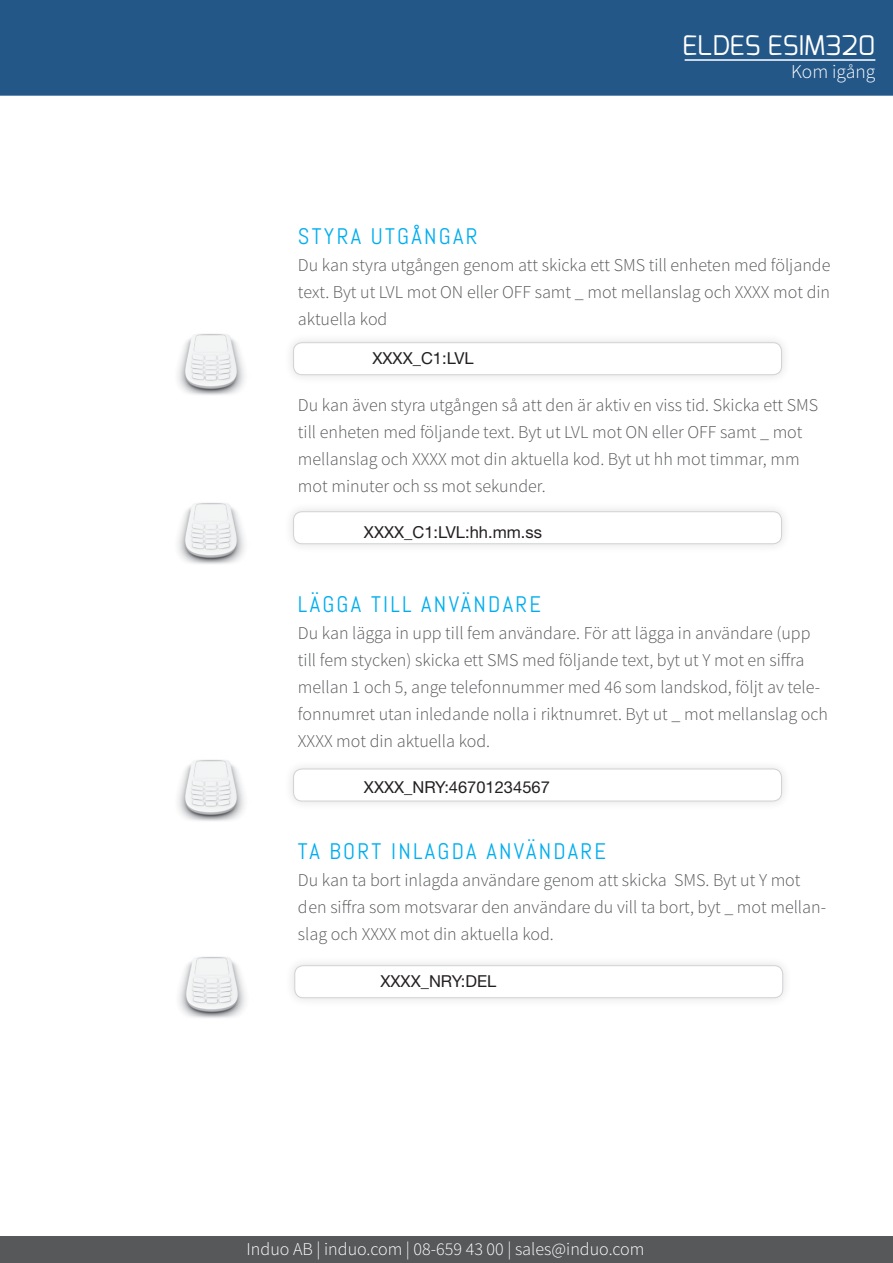
<style>
.page{position:relative;width:893px;height:1263px;background:#fff}
.page>*{position:absolute;margin:0;border:0;box-sizing:border-box;transform-origin:0 0}
.t1{font:27px "Exo";color:#fff}
.t2{font:22.5px "Abel";letter-spacing:.1em;color:#00aeef}
.t3{font:300 19.5px "Source Sans Pro";color:#fff}
.t4{font:300 18px/27px "Source Sans Pro";color:#57585a}
.t5{font:300 18px "Source Sans Pro";color:#fff}
.t6{font:16.5px "Helvetica Neue LT Std";color:#231f20}
</style>
<div class="page">
<div style="left:0;top:0;width:893px;height:96px;background:#235788"></div>
<div style="left:0;top:1236px;width:893px;height:27px;background:#57585a"></div>
<hr style="left:685px;top:59px;width:190px;height:2px;background:#fff">
<div style="left:283px;top:759px;width:508px;height:52px;background:#231f20;opacity:.14"></div>
<div style="left:294px;top:769px;width:487px;height:32px;background:#fff;border-radius:9px"></div>
<div style="left:293px;top:769px;width:489px;height:32px;border:1px solid #d1d2d4;border-radius:9px"></div>
<img style="left:177px;top:760px;width:68px;height:61px">
<div style="left:285px;top:955px;width:508px;height:53px;background:#fafafa"></div>
<div style="left:295px;top:966px;width:488px;height:32px;background:#fff;border-radius:9px"></div>
<div style="left:294px;top:965px;width:489px;height:33px;border:1px solid #d1d2d4;border-radius:9px"></div>
<img style="left:178px;top:957px;width:68px;height:61px">
<div style="left:283px;top:332px;width:508px;height:53px;background:#fafafa"></div>
<div style="left:294px;top:343px;width:487px;height:32px;background:#fff;border-radius:9px"></div>
<div style="left:293px;top:342px;width:489px;height:33px;border:1px solid #d1d2d4;border-radius:9px"></div>
<img style="left:177px;top:334px;width:68px;height:61px">
<div style="left:283px;top:501px;width:508px;height:53px;background:#fafafa"></div>
<div style="left:294px;top:512px;width:487px;height:32px;background:#fff;border-radius:9px"></div>
<div style="left:293px;top:511px;width:489px;height:33px;border:1px solid #d1d2d4;border-radius:9px"></div>
<img style="left:177px;top:503px;width:68px;height:61px">
<h1 class="t1" style="left:682px;top:28px;width:195px">ELDES ESIM320</h1>
<p class="t3" style="left:791px;top:60px;width:86px">Kom igång</p>
<p class="t2" style="left:298px;top:222px;width:181px">STYRA UTGÅNGAR</p>
<p class="t4" style="left:298px;top:252px;width:534px;text-align:justify">Du kan styra utgången genom att skicka ett SMS till enheten med följande text. Byt ut LVL mot ON eller OFF samt _ mot mellanslag och XXXX mot din aktuella kod</p>
<p class="t6" style="left:372px;top:349px;width:103px">XXXX_C1:LVL</p>
<p class="t4" style="left:298px;top:391px;width:522px">Du kan även styra utgången så att den är aktiv en viss tid. Skicka ett SMS till enheten med följande text. Byt ut LVL mot ON eller OFF samt _ mot mellanslag och XXXX mot din aktuella kod. Byt ut hh mot timmar, mm mot minuter och ss mot sekunder.</p>
<p class="t6" style="left:364px;top:523px;width:179px">XXXX_C1:LVL:hh.mm.ss</p>
<p class="t2" style="left:298px;top:590px;width:245px">LÄGGA TILL ANVÄNDARE</p>
<p class="t4" style="left:298px;top:619px;width:532px">Du kan lägga in upp till fem användare. För att lägga in användare (upp till fem stycken) skicka ett SMS med följande text, byt ut Y mot en siffra mellan 1 och 5, ange telefonnummer med 46 som landskod, följt av tele&shy;fonnumret utan inledande nolla i riktnumret. Byt ut _ mot mellanslag och XXXX mot din aktuella kod.</p>
<p class="t6" style="left:364px;top:778px;width:187px">XXXX_NRY:46701234567</p>
<p class="t2" style="left:298px;top:837px;width:310px">TA BORT INLAGDA ANVÄNDARE</p>
<p class="t4" style="left:298px;top:867px;width:530px">Du kan ta bort inlagda användare genom att skicka SMS. Byt ut Y mot den siffra som motsvarar den användare du vill ta bort, byt _ mot mellan&shy;slag och XXXX mot din aktuella kod.</p>
<p class="t6" style="left:380px;top:971px;width:117px">XXXX_NRY:DEL</p>
<p class="t5" style="left:247px;top:1238px;width:399px">Induo AB | induo.com | 08-659 43 00 | sales@induo.com</p>
</div>
